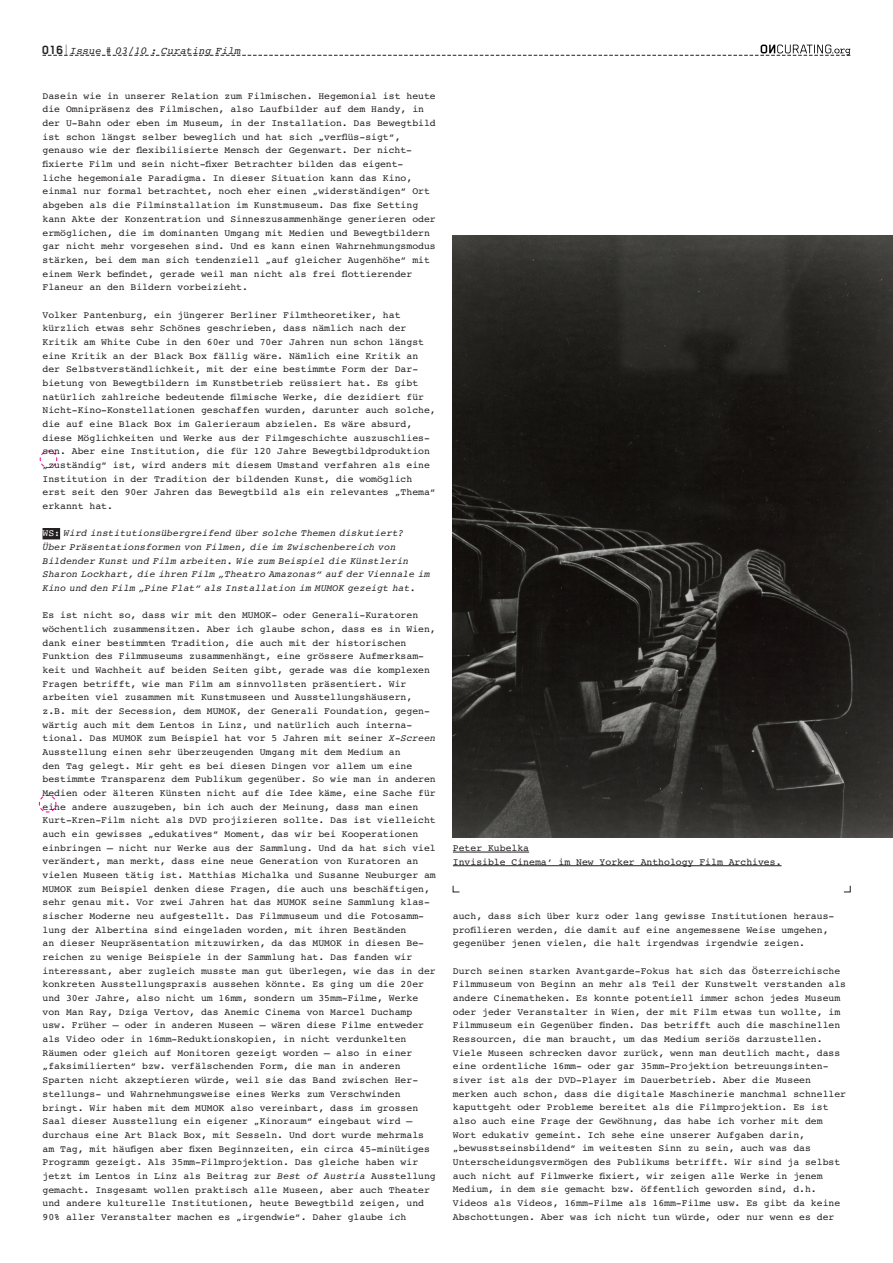
<style>
.page{position:relative;width:893px;height:1263px;background:#fff}
.page>*{position:absolute;margin:0;border:0;box-sizing:border-box;transform-origin:0 0}
.t1{font:italic 10.5px "Courier 10 Pitch BT";color:#231f20}
.t2{font:9.75px/13.6px "Courier 10 Pitch BT";color:#231f20}
.t3{font:italic 9.75px/13.6px "Courier 10 Pitch BT";color:#231f20}
.s1{font-family:"Blender";font-weight:700;font-style:normal;font-size:13.8px}
.s2{font-family:"Blender";font-weight:100;font-style:normal;font-size:13.8px}
.s3{font-style:normal;color:#fff}
.s4{font-style:italic}
</style>
<div class="page">
<svg style="left:40px;top:450px;width:17px;height:18px"></svg>
<svg style="left:39px;top:795px;width:17px;height:17px"></svg>
<div style="left:43px;top:528px;width:17px;height:11px;background:#231f20"></div>
<img style="left:453px;top:236px;width:440px;height:601px">
<svg style="left:453px;top:885px;width:7px;height:7px"></svg>
<svg style="left:843px;top:885px;width:8px;height:7px"></svg>
<hr style="left:453px;top:852px;width:76px;height:1px;background:#231f20">
<hr style="left:453px;top:865px;width:329px;height:1px;background:#231f20">
<svg style="left:43px;top:45px;width:807px;height:11px"></svg>
<p class="t1" style="left:43px;top:45px;width:200px"><span class="s1">016</span> <span class="s2">|</span> Issue # 03/10 : Curating Film</p>
<p class="t2" style="left:43px;top:89px;width:395px">Dasein wie in unserer Relation zum Filmischen. Hegemonial ist heute die Omnipräsenz des Filmischen, also Laufbilder auf dem Handy, in der U-Bahn oder eben im Museum, in der Installation. Das Bewegtbild ist schon längst selber beweglich und hat sich „verflüs-sigt“, genauso wie der flexibilisierte Mensch der Gegenwart. Der nicht&shy;fixierte Film und sein nicht-fixer Betrachter bilden das eigent-<br>liche hegemoniale Paradigma. In dieser Situation kann das Kino, einmal nur formal betrachtet, noch eher einen „widerständigen“ Ort abgeben als die Filminstallation im Kunstmuseum. Das fixe Setting kann Akte der Konzentration und Sinneszusammenhänge generieren oder ermöglichen, die im dominanten Umgang mit Medien und Bewegtbildern gar nicht mehr vorgesehen sind. Und es kann einen Wahrnehmungsmodus stärken, bei dem man sich tendenziell „auf gleicher Augenhöhe“ mit einem Werk befindet, gerade weil man nicht als frei flottierender Flaneur an den Bildern vorbeizieht.</p>
<p class="t2" style="left:43px;top:308px;width:395px">Volker Pantenburg, ein jüngerer Berliner Filmtheoretiker, hat kürzlich etwas sehr Schönes geschrieben, dass nämlich nach der Kritik am White Cube in den 60er und 70er Jahren nun schon längst eine Kritik an der Black Box fällig wäre. Nämlich eine Kritik an der Selbstverständlichkeit, mit der eine bestimmte Form der Dar&shy;bietung von Bewegtbildern im Kunstbetrieb reüssiert hat. Es gibt natürlich zahlreiche bedeutende filmische Werke, die dezidiert für Nicht-Kino-Konstellationen geschaffen wurden, darunter auch solche, die auf eine Black Box im Galerieraum abzielen. Es wäre absurd, diese Möglichkeiten und Werke aus der Filmgeschichte auszuschlies&shy;sen. Aber eine Institution, die für 120 Jahre Bewegtbildproduktion „zuständig“ ist, wird anders mit diesem Umstand verfahren als eine Institution in der Tradition der bildenden Kunst, die womöglich erst seit den 90er Jahren das Bewegtbild als ein relevantes „Thema“ erkannt hat.</p>
<p class="t3" style="left:43px;top:527px;width:389px"><span class="s3">WS:</span> Wird institutionsübergreifend über solche Themen diskutiert?<br>Über Präsentationsformen von Filmen, die im Zwischenbereich von Bildender Kunst und Film arbeiten. Wie zum Beispiel die Künstlerin Sharon Lockhart, die ihren Film „Theatro Amazonas“ auf der Viennale im Kino und den Film „Pine Flat“ als Installation im MUMOK gezeigt hat.</p>
<p class="t2" style="left:43px;top:609px;width:395px">Es ist nicht so, dass wir mit den MUMOK- oder Generali-Kuratoren wöchentlich zusammensitzen. Aber ich glaube schon, dass es in Wien, dank einer bestimmten Tradition, die auch mit der historischen Funktion des Filmmuseums zusammenhängt, eine grössere Aufmerksam&shy;keit und Wachheit auf beiden Seiten gibt, gerade was die komplexen Fragen betrifft, wie man Film am sinnvollsten präsentiert. Wir arbeiten viel zusammen mit Kunstmuseen und Ausstellungshäusern, z.B. mit der Secession, dem MUMOK, der Generali Foundation, gegen&shy;wärtig auch mit dem Lentos in Linz, und natürlich auch interna&shy;tional. Das MUMOK zum Beispiel hat vor 5 Jahren mit seiner <span class="s4">X-Screen </span>Ausstellung einen sehr überzeugenden Umgang mit dem Medium an<br>den Tag gelegt. Mir geht es bei diesen Dingen vor allem um eine bestimmte Transparenz dem Publikum gegenüber. So wie man in anderen Medien oder älteren Künsten nicht auf die Idee käme, eine Sache für eine andere auszugeben, bin ich auch der Meinung, dass man einen Kurt-Kren-Film nicht als DVD projizieren sollte. Das ist vielleicht auch ein gewisses „edukatives“ Moment, das wir bei Kooperationen einbringen – nicht nur Werke aus der Sammlung. Und da hat sich viel verändert, man merkt, dass eine neue Generation von Kuratoren an vielen Museen tätig ist. Matthias Michalka und Susanne Neuburger am MUMOK zum Beispiel denken diese Fragen, die auch uns beschäftigen, sehr genau mit. Vor zwei Jahren hat das MUMOK seine Sammlung klas&shy;sischer Moderne neu aufgestellt. Das Filmmuseum und die Fotosamm&shy;lung der Albertina sind eingeladen worden, mit ihren Beständen<br>an dieser Neupräsentation mitzuwirken, da das MUMOK in diesen Be&shy;reichen zu wenige Beispiele in der Sammlung hat. Das fanden wir interessant, aber zugleich musste man gut überlegen, wie das in der konkreten Ausstellungspraxis aussehen könnte. Es ging um die 20er und 30er Jahre, also nicht um 16mm, sondern um 35mm-Filme, Werke von Man Ray, Dziga Vertov, das Anemic Cinema von Marcel Duchamp usw. Früher – oder in anderen Museen – wären diese Filme entweder als Video oder in 16mm-Reduktionskopien, in nicht verdunkelten Räumen oder gleich auf Monitoren gezeigt worden – also in einer „faksimilierten“ bzw. verfälschenden Form, die man in anderen Sparten nicht akzeptieren würde, weil sie das Band zwischen Her&shy;stellungs- und Wahrnehmungsweise eines Werks zum Verschwinden bringt. Wir haben mit dem MUMOK also vereinbart, dass im grossen Saal dieser Ausstellung ein eigener „Kinoraum“ eingebaut wird – durchaus eine Art Black Box, mit Sesseln. Und dort wurde mehrmals am Tag, mit häufigen aber fixen Beginnzeiten, ein circa 45-minütiges Programm gezeigt. Als 35mm-Filmprojektion. Das gleiche haben wir jetzt im Lentos in Linz als Beitrag zur <span class="s4">Best of Austria</span> Ausstellung gemacht. Insgesamt wollen praktisch alle Museen, aber auch Theater und andere kulturelle Institutionen, heute Bewegtbild zeigen, und 90% aller Veranstalter machen es „irgendwie“. Daher glaube ich</p>
<p class="t2" style="left:453px;top:841px;width:330px">Peter Kubelka<br>Invisible Cinema‘ im New Yorker Anthology Film Archives.</p>
<p class="t2" style="left:453px;top:909px;width:383px">auch, dass sich über kurz oder lang gewisse Institutionen heraus&shy;profilieren werden, die damit auf eine angemessene Weise umgehen, gegenüber jenen vielen, die halt irgendwas irgendwie zeigen.</p>
<p class="t2" style="left:453px;top:964px;width:395px">Durch seinen starken Avantgarde-Fokus hat sich das Österreichische Filmmuseum von Beginn an mehr als Teil der Kunstwelt verstanden als andere Cinematheken. Es konnte potentiell immer schon jedes Museum oder jeder Veranstalter in Wien, der mit Film etwas tun wollte, im Filmmuseum ein Gegenüber finden. Das betrifft auch die maschinellen Ressourcen, die man braucht, um das Medium seriös darzustellen.<br>Viele Museen schrecken davor zurück, wenn man deutlich macht, dass eine ordentliche 16mm- oder gar 35mm-Projektion betreuungsinten&shy;siver ist als der DVD-Player im Dauerbetrieb. Aber die Museen merken auch schon, dass die digitale Maschinerie manchmal schneller kaputtgeht oder Probleme bereitet als die Filmprojektion. Es ist also auch eine Frage der Gewöhnung, das habe ich vorher mit dem Wort edukativ gemeint. Ich sehe eine unserer Aufgaben darin, „bewusstseinsbildend“ im weitesten Sinn zu sein, auch was das Unterscheidungsvermögen des Publikums betrifft. Wir sind ja selbst auch nicht auf Filmwerke fixiert, wir zeigen alle Werke in jenem Medium, in dem sie gemacht bzw. öffentlich geworden sind, d.h.<br>Videos als Videos, 16mm-Filme als 16mm-Filme usw. Es gibt da keine Abschottungen. Aber was ich nicht tun würde, oder nur wenn es der</p>
</div>
